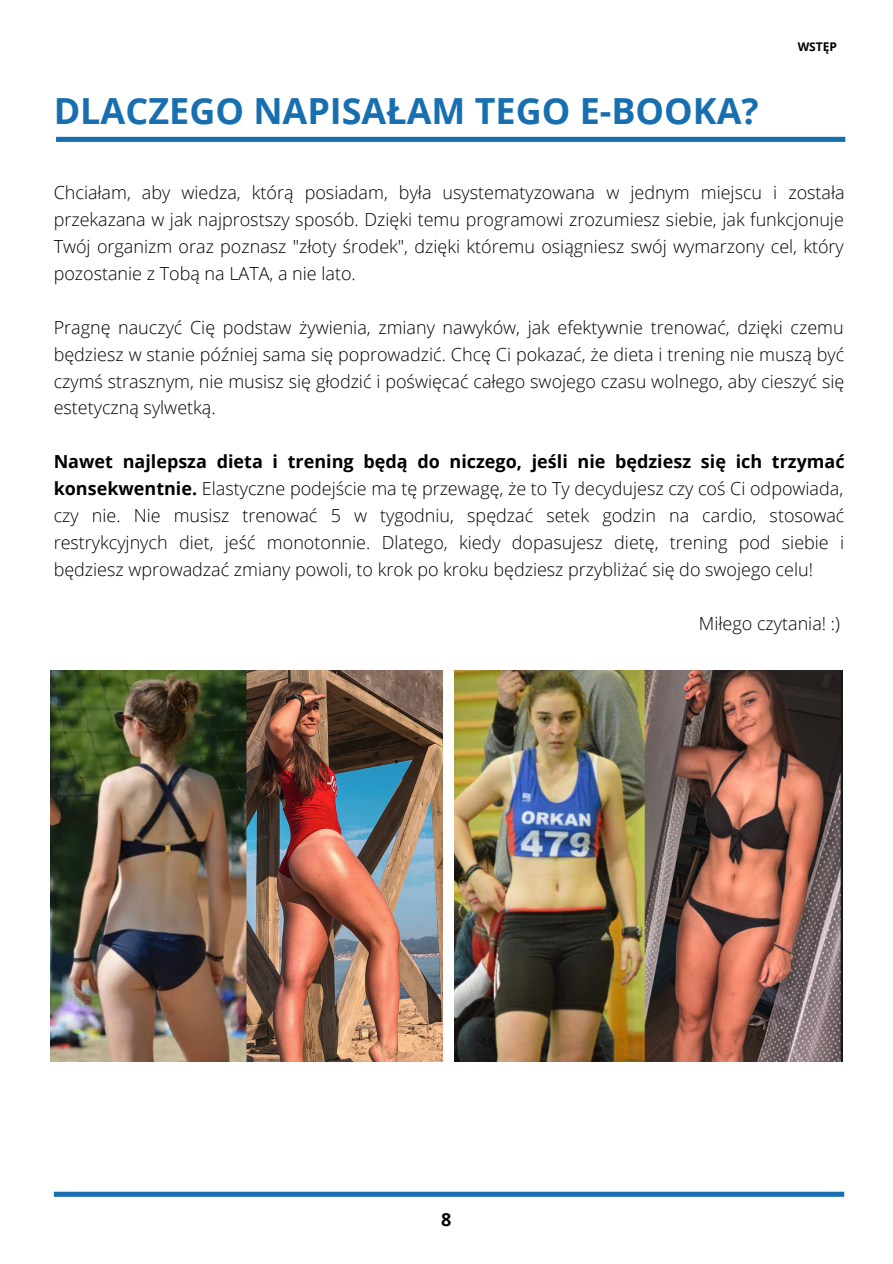
<style>
.page{position:relative;width:893px;height:1264px;background:#fff}
.page>*{position:absolute;margin:0;border:0;box-sizing:border-box;transform-origin:0 0}
.t1{font:700 36px "Open Sans";color:#176fb0}
.t2{font:300 18px/27px "Open Sans";color:#000;text-align:justify}
.t3{font:700 18px "Open Sans";color:#000}
.t4{font:700 12px "Open Sans";color:#000}
.s1{font-weight:700}
</style>
<div class="page">
<svg style="left:54px;top:1191px;width:790px;height:5px;background:#3883bb"></svg>
<svg style="left:56px;top:137px;width:789px;height:5px;background:#1a71b1"></svg>
<img style="left:454px;top:670px;width:388px;height:391px">
<img style="left:51px;top:670px;width:391px;height:391px">
<h1 class="t1" style="left:54px;top:86px;width:706px">DLACZEGO NAPISAŁAM TEGO E-BOOKA?</h1>
<p class="t4" style="left:797px;top:38px;width:41px">WSTĘP</p>
<p class="t2" style="left:54px;top:178px;width:792px">Chciałam, aby wiedza, którą posiadam, była usystematyzowana w jednym miejscu i została przekazana w jak najprostszy sposób. Dzięki temu programowi zrozumiesz siebie, jak funkcjonuje Twój organizm oraz poznasz "złoty środek", dzięki któremu osiągniesz swój wymarzony cel, który pozostanie z Tobą na LATA, a nie lato.</p>
<p class="t2" style="left:54px;top:313px;width:792px">Pragnę nauczyć Cię podstaw żywienia, zmiany nawyków, jak efektywnie trenować, dzięki czemu będziesz w stanie później sama się poprowadzić. Chcę Ci pokazać, że dieta i trening nie muszą być czymś strasznym, nie musisz się głodzić i poświęcać całego swojego czasu wolnego, aby cieszyć się estetyczną sylwetką.</p>
<p class="t2" style="left:54px;top:448px;width:792px"><span class="s1">Nawet najlepsza dieta i trening będą do niczego, jeśli nie będziesz się ich trzymać konsekwentnie.</span> Elastyczne podejście ma tę przewagę, że to Ty decydujesz czy coś Ci odpowiada, czy nie. Nie musisz trenować 5 w tygodniu, spędzać setek godzin na cardio, stosować restrykcyjnych diet, jeść monotonnie. Dlatego, kiedy dopasujesz dietę, trening pod siebie i będziesz wprowadzać zmiany powoli, to krok po kroku będziesz przybliżać się do swojego celu!</p>
<p class="t2" style="left:699px;top:610px;width:142px">Miłego czytania! :)</p>
<p class="t3" style="left:441px;top:1206px;width:12px">8</p>
</div>
